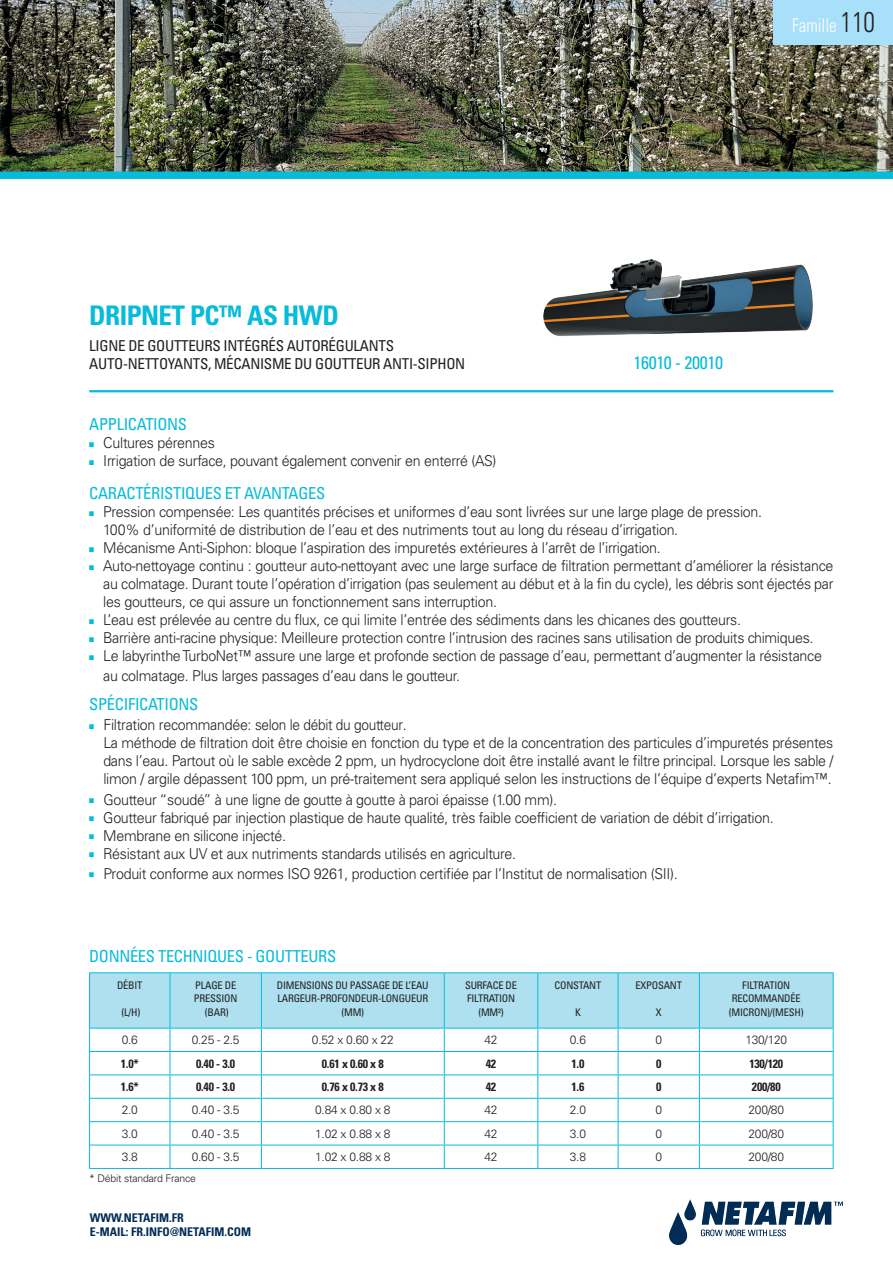
<style>
.page{position:relative;width:893px;height:1263px;background:#fff}
.page>*{position:absolute;margin:0;border:0;box-sizing:border-box;transform-origin:0 0}
.t1{font:700 condensed 27px "Univers LT Std";letter-spacing:-.02em;color:#07bbda}
.t2{font:300 condensed 18.9px "Univers LT Std";color:#fff;scale:.9 1}
.t3{font:condensed 18px "Univers LT Std";letter-spacing:-.02em;color:#07bbda}
.t4{font:condensed 16.5px "Univers LT Std";letter-spacing:-.02em;color:#07bbda}
.t5{font:300 15px/18px "Univers LT Std";letter-spacing:-.02em;color:#231f20;scale:.95 1}
.t6{font:condensed 15px/18px "Univers LT Std";letter-spacing:-.02em;color:#231f20}
.t7{font:300 12px "Univers LT Std";letter-spacing:-.02em;color:#231f20}
.t8{font:700 condensed 12px "Univers LT Std";letter-spacing:-.02em;color:#231f20}
.t9{font:700 condensed 12px/14.4px "Univers LT Std";color:#002c55}
.t10{font:condensed 10.5px/13.5px "Univers LT Std";letter-spacing:-.02em;color:#231f20;text-align:center}
.t11{font:300 10.5px "Univers LT Std";letter-spacing:-.02em;color:#231f20}
.s1{font-size:28.5px;color:#231f20}
.s2{color:#07bbda}
</style>
<div class="page">
<img style="left:0;top:0;width:893px;height:171px">
<img style="left:543px;top:259px;width:270px;height:77px">
<div style="left:774px;top:0;width:119px;height:45px;background:#a8dff9"></div>
<hr style="left:89px;top:972px;width:81px;height:1px;background:#07bbda">
<hr style="left:170px;top:972px;width:91px;height:1px;background:#07bbda">
<hr style="left:261px;top:972px;width:183px;height:1px;background:#07bbda">
<hr style="left:444px;top:972px;width:94px;height:1px;background:#07bbda">
<hr style="left:538px;top:972px;width:80px;height:1px;background:#07bbda">
<hr style="left:618px;top:972px;width:81px;height:1px;background:#07bbda">
<hr style="left:699px;top:972px;width:134px;height:1px;background:#07bbda">
<hr style="left:89px;top:1168px;width:81px;height:1px;background:#07bbda">
<hr style="left:170px;top:1168px;width:91px;height:1px;background:#07bbda">
<hr style="left:261px;top:1168px;width:183px;height:1px;background:#07bbda">
<hr style="left:444px;top:1168px;width:94px;height:1px;background:#07bbda">
<hr style="left:538px;top:1168px;width:80px;height:1px;background:#07bbda">
<hr style="left:618px;top:1168px;width:81px;height:1px;background:#07bbda">
<hr style="left:699px;top:1168px;width:134px;height:1px;background:#07bbda">
<svg style="left:89px;top:973px;width:745px;height:195px"></svg>
<div style="left:0;top:171px;width:893px;height:8px;background:#07bbda"></div>
<hr style="left:89px;top:390px;width:744px;height:2px;background:#07bbda">
<img style="left:670px;top:1199px;width:172px;height:45px">
<h1 class="t1" style="left:89px;top:299px;width:251px">DRIPNET PC™ AS HWD</h1>
<p class="t6" style="left:89px;top:337px;width:377px">LIGNE DE GOUTTEURS INTÉGRÉS AUTORÉGULANTS<br>AUTO-NETTOYANTS, MÉCANISME DU GOUTTEUR ANTI-SIPHON</p>
<p class="t2" style="left:792px;top:13px;width:93px">Famille <span class="s1">110</span></p>
<p class="t3" style="left:633px;top:351px;width:91px">16010 - 20010</p>
<p class="t4" style="left:89px;top:414px;width:99px">APPLICATIONS</p>
<p class="t5" style="left:89px;top:434px;width:134px"><span class="s2">■</span> Cultures pérennes</p>
<p class="t5" style="left:89px;top:452px;width:430px"><span class="s2">■</span> Irrigation de surface, pouvant également convenir en enterré (AS)</p>
<p class="t4" style="left:89px;top:483px;width:237px">CARACTÉRISTIQUES ET AVANTAGES</p>
<p class="t5" style="left:103px;top:503px;width:695px;text-indent:-14px"><span class="s2">■</span> Pression compensée: Les quantités précises et uniformes d’eau sont livrées sur une large plage de pression.<br>100% d’uniformité de distribution de l’eau et des nutriments tout au long du réseau d’irrigation.</p>
<p class="t5" style="left:89px;top:539px;width:603px"><span class="s2">■</span> Mécanisme Anti-Siphon: bloque l’aspiration des impuretés extérieures à l’arrêt de l’irrigation.</p>
<p class="t5" style="left:103px;top:557px;width:770px;text-align:justify;text-indent:-14px"><span class="s2">■</span> Auto-nettoyage continu : goutteur auto-nettoyant avec une large surface de filtration permettant d’améliorer la résistance au colmatage. Durant toute l’opération d’irrigation (pas seulement au début et à la fin du cycle), les débris sont éjectés par les goutteurs, ce qui assure un fonctionnement sans interruption.</p>
<p class="t5" style="left:89px;top:611px;width:687px"><span class="s2">■</span> L’eau est prélevée au centre du flux, ce qui limite l’entrée des sédiments dans les chicanes des goutteurs.</p>
<p class="t5" style="left:89px;top:629px;width:764px"><span class="s2">■</span> Barrière anti-racine physique: Meilleure protection contre l’intrusion des racines sans utilisation de produits chimiques.</p>
<p class="t5" style="left:103px;top:646px;width:758px;line-height:20.2px;text-indent:-14px"><span class="s2">■</span> Le labyrinthe TurboNet™ assure une large et profonde section de passage d’eau, permettant d’augmenter la résistance au colmatage. Plus larges passages d’eau dans le goutteur.</p>
<p class="t4" style="left:89px;top:694px;width:111px">SPÉCIFICATIONS</p>
<p class="t5" style="left:103px;top:716px;width:770px;text-indent:-14px"><span class="s2">■</span> Filtration recommandée: selon le débit du goutteur.<br>La méthode de filtration doit être choisie en fonction du type et de la concentration des particules d’impuretés présentes dans l’eau. Partout où le sable excède 2 ppm, un hydrocyclone doit être installé avant le filtre principal. Lorsque les sable / limon / argile dépassent 100 ppm, un pré-traitement sera appliqué selon les instructions de l’équipe d’experts Netafim™.</p>
<p class="t5" style="left:89px;top:790px;width:494px"><span class="s2">■</span> Goutteur “soudé” à une ligne de goutte à goutte à paroi épaisse (1.00 mm).</p>
<p class="t5" style="left:89px;top:808px;width:722px"><span class="s2">■</span> Goutteur fabriqué par injection plastique de haute qualité, très faible coefficient de variation de débit d’irrigation.</p>
<p class="t5" style="left:89px;top:826px;width:209px"><span class="s2">■</span> Membrane en silicone injecté.</p>
<p class="t5" style="left:89px;top:844px;width:451px"><span class="s2">■</span> Résistant aux UV et aux nutriments standards utilisés en agriculture.</p>
<p class="t5" style="left:89px;top:864px;width:621px"><span class="s2">■</span> Produit conforme aux normes ISO 9261, production certifiée par l’Institut de normalisation (SII).</p>
<p class="t4" style="left:89px;top:946px;width:249px">DONNÉES TECHNIQUES - GOUTTEURS</p>
<p class="t10" style="left:117px;top:978px;width:27px">DÉBIT</p>
<p class="t10" style="left:121px;top:1005px;width:20px">(L/H)</p>
<p class="t10" style="left:194px;top:978px;width:45px">PLAGE DE<br>PRESSION (BAR)</p>
<p class="t10" style="left:277px;top:978px;width:153px">DIMENSIONS DU PASSAGE DE L’EAU<br>LARGEUR-PROFONDEUR-LONGUEUR (MM)</p>
<p class="t10" style="left:465px;top:978px;width:53px">SURFACE DE<br>FILTRATION (MM²)</p>
<p class="t10" style="left:554px;top:978px;width:48px">CONSTANT</p>
<p class="t10" style="left:575px;top:1005px;width:7px">K</p>
<p class="t10" style="left:635px;top:978px;width:48px">EXPOSANT</p>
<p class="t10" style="left:656px;top:1005px;width:7px">X</p>
<p class="t10" style="left:729px;top:978px;width:76px">FILTRATION<br>RECOMMANDÉE (MICRON)/(MESH)</p>
<p class="t7" style="left:122px;top:1033px;width:18px">0.6</p>
<p class="t7" style="left:192px;top:1033px;width:49px">0.25 - 2.5</p>
<p class="t7" style="left:312px;top:1033px;width:83px">0.52 x 0.60 x 22</p>
<p class="t7" style="left:484px;top:1033px;width:15px">42</p>
<p class="t7" style="left:570px;top:1033px;width:18px">0.6</p>
<p class="t7" style="left:655px;top:1033px;width:8px">0</p>
<p class="t7" style="left:745px;top:1033px;width:43px">130/120</p>
<p class="t8" style="left:121px;top:1056px;width:19px">1.0*</p>
<p class="t8" style="left:196px;top:1056px;width:41px">0.40 - 3.0</p>
<p class="t8" style="left:322px;top:1056px;width:63px">0.61 x 0.60 x 8</p>
<p class="t8" style="left:486px;top:1056px;width:12px">42</p>
<p class="t8" style="left:571px;top:1056px;width:14px">1.0</p>
<p class="t8" style="left:656px;top:1056px;width:7px">0</p>
<p class="t8" style="left:749px;top:1056px;width:35px">130/120</p>
<p class="t8" style="left:121px;top:1079px;width:19px">1.6*</p>
<p class="t8" style="left:196px;top:1079px;width:41px">0.40 - 3.0</p>
<p class="t8" style="left:322px;top:1079px;width:63px">0.76 x 0.73 x 8</p>
<p class="t8" style="left:486px;top:1079px;width:12px">42</p>
<p class="t8" style="left:571px;top:1079px;width:14px">1.6</p>
<p class="t8" style="left:656px;top:1079px;width:7px">0</p>
<p class="t8" style="left:752px;top:1079px;width:30px">200/80</p>
<p class="t7" style="left:122px;top:1103px;width:18px">2.0</p>
<p class="t7" style="left:192px;top:1103px;width:49px">0.40 - 3.5</p>
<p class="t7" style="left:315px;top:1103px;width:77px">0.84 x 0.80 x 8</p>
<p class="t7" style="left:484px;top:1103px;width:15px">42</p>
<p class="t7" style="left:570px;top:1103px;width:18px">2.0</p>
<p class="t7" style="left:655px;top:1103px;width:8px">0</p>
<p class="t7" style="left:748px;top:1103px;width:37px">200/80</p>
<p class="t7" style="left:122px;top:1126px;width:18px">3.0</p>
<p class="t7" style="left:192px;top:1126px;width:49px">0.40 - 3.5</p>
<p class="t7" style="left:315px;top:1126px;width:77px">1.02 x 0.88 x 8</p>
<p class="t7" style="left:484px;top:1126px;width:15px">42</p>
<p class="t7" style="left:570px;top:1126px;width:18px">3.0</p>
<p class="t7" style="left:655px;top:1126px;width:8px">0</p>
<p class="t7" style="left:748px;top:1126px;width:37px">200/80</p>
<p class="t7" style="left:122px;top:1149px;width:18px">3.8</p>
<p class="t7" style="left:192px;top:1149px;width:49px">0.60 - 3.5</p>
<p class="t7" style="left:315px;top:1149px;width:77px">1.02 x 0.88 x 8</p>
<p class="t7" style="left:484px;top:1149px;width:15px">42</p>
<p class="t7" style="left:570px;top:1149px;width:18px">3.8</p>
<p class="t7" style="left:655px;top:1149px;width:8px">0</p>
<p class="t7" style="left:748px;top:1149px;width:37px">200/80</p>
<p class="t11" style="left:89px;top:1172px;width:108px">* Débit standard France</p>
<p class="t9" style="left:90px;top:1210px;width:163px">WWW.NETAFIM.FR<br>E-MAIL: FR.INFO@NETAFIM.COM</p>
</div>
